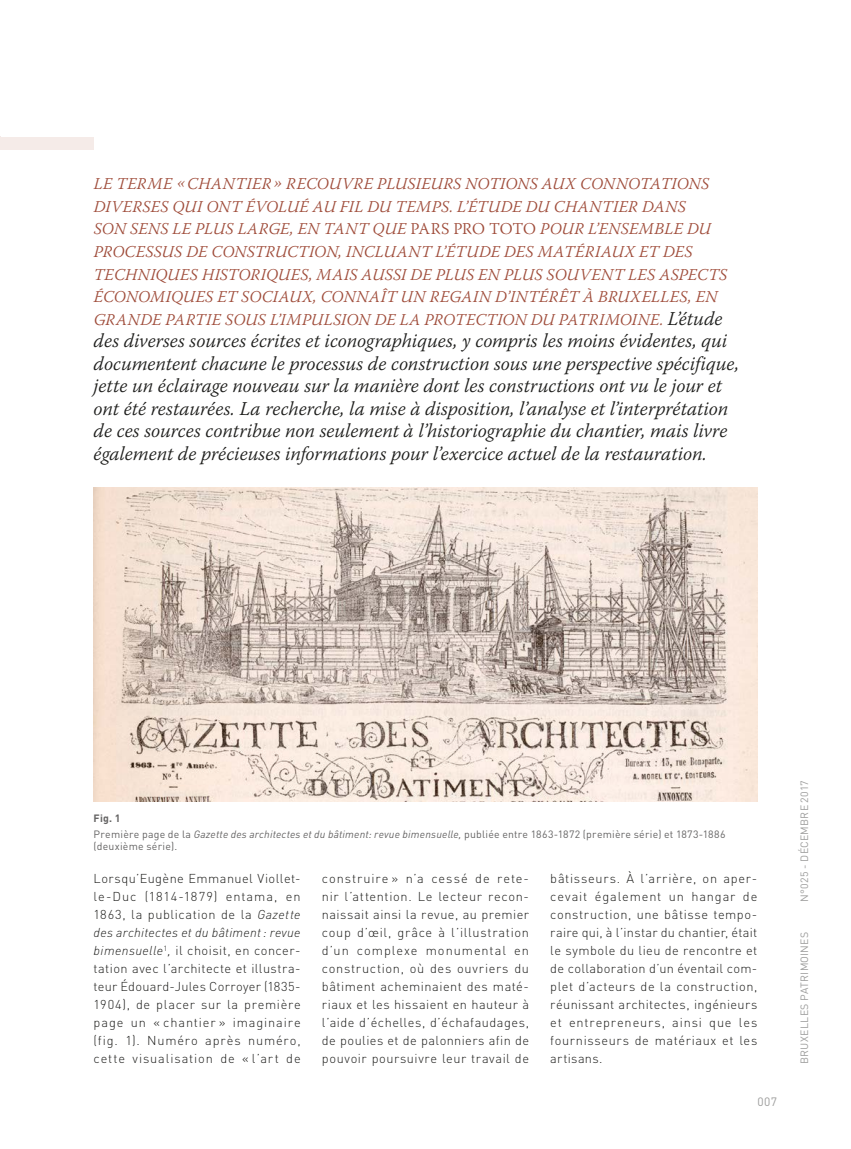
<style>
.page{position:relative;width:851px;height:1149px;background:#fff}
.page>*{position:absolute;margin:0;border:0;box-sizing:border-box;transform-origin:0 0}
.Intro{font:italic 300 19.5px/22.5px "Warnock Pro";color:#1d1d1b}
.Intro-2{font:italic 300 16.5px/22.5px "Warnock Pro";letter-spacing:.01em;color:#9f4c3a}
.Body{font:300 12.75px/18px "DIN";letter-spacing:.06em;color:#1d1d1b;text-align:justify}
.Folio{font:12px "DIN";color:#9d9d9c}
.Legende{font:10.5px/12px "DIN";letter-spacing:.025em;color:#646363}
.t1{font:10.5px "DIN";letter-spacing:.025em;color:#9d9d9c}
.Fig_Legende{font:700 10.5px "DIN";color:#646363}
.s1{font-style:normal}
.s2{font-size:19.5px;color:#1d1d1b}
.s3{font-family:"DINOT";font-style:italic}
</style>
<div class="page">
<div style="left:0;top:137px;width:94px;height:13px;background:#f5ebe8"></div>
<hr style="left:0;top:834px;width:1px;height:314px;background:#8c837c">
<img style="left:94px;top:487px;width:663px;height:313px">
<p class="Intro-2" style="left:94px;top:172px;width:635px">LE TERME «CHANTIER» RECOUVRE PLUSIEURS NOTIONS AUX CONNOTATIONS DIVERSES QUI ONT ÉVOLUÉ AU FIL DU TEMPS. L’ÉTUDE DU CHANTIER DANS<br>SON SENS LE PLUS LARGE, EN TANT QUE <span class="s1">PARS PRO TOTO</span> POUR L’ENSEMBLE DU PROCESSUS DE CONSTRUCTION, INCLUANT L’ÉTUDE DES MATÉRIAUX ET DES TECHNIQUES HISTORIQUES, MAIS AUSSI DE PLUS EN PLUS SOUVENT LES ASPECTS ÉCONOMIQUES ET SOCIAUX, CONNAÎT UN REGAIN D’INTÉRÊT À BRUXELLES, EN GRANDE PARTIE SOUS L’IMPULSION DE LA PROTECTION DU PATRIMOINE. <span class="s2">L’étude</span></p>
<p class="Intro" style="left:94px;top:329px;width:647px">des diverses sources écrites et iconographiques, y compris les moins évidentes, qui documentent chacune le processus de construction sous une perspective spécifique, jette un éclairage nouveau sur la manière dont les constructions ont vu le jour et ont été restaurées. La recherche, la mise à disposition, l’analyse et l’interprétation de ces sources contribue non seulement à l’historiographie du chantier, mais livre également de précieuses informations pour l’exercice actuel de la restauration.</p>
<p class="Fig_Legende" style="left:94px;top:810px;width:28px">Fig. 1</p>
<p class="Legende" style="left:94px;top:827px;width:633px">Première page de la <span class="s3">Gazette des architectes et du bâtiment: revue bimensuelle,</span> publiée entre 1863-1872 (première série) et 1873-1886 (deuxième série).</p>
<p class="Body" style="left:94px;top:868px;width:208px">Lorsqu’Eugène Emmanuel Viollet&shy;le-Duc (1814-1879) entama, en 1863, la publication de la <span class="s3">Gazette des architectes et du bâtiment: revue bimensuelle</span><sup>1</sup><span class="s3">,</span> il choisit, en concer&shy;tation avec l’architecte et illustra&shy;teur Édouard-Jules Corroyer (1835- 1904), de placer sur la première page un « chantier » imaginaire (fig. 1). Numéro après numéro, cette visualisation de « l’art de</p>
<p class="Body" style="left:322px;top:868px;width:208px">construire » n’a cessé de rete&shy;nir l’attention. Le lecteur recon&shy;naissait ainsi la revue, au premier coup d’œil, grâce à l’illustration d’un complexe monumental en construction, où des ouvriers du bâtiment acheminaient des maté&shy;riaux et les hissaient en hauteur à l’aide d’échelles, d’échafaudages, de poulies et de palonniers afin de pouvoir poursuivre leur travail de</p>
<p class="Body" style="left:550px;top:868px;width:208px">bâtisseurs. À l’arrière, on aper&shy;cevait également un hangar de construction, une bâtisse tempo&shy;raire qui, à l’instar du chantier, était le symbole du lieu de rencontre et de collaboration d’un éventail com&shy;plet d’acteurs de la construction, réunissant architectes, ingénieurs et entrepreneurs, ainsi que les fournisseurs de matériaux et les artisans.</p>
<p class="Folio" style="left:757px;top:1094px;width:21px">007</p>
<p class="t1" style="left:797px;top:901px;width:123px;rotate:-90deg">N°025 - DÉCEMBRE 2017</p>
<p class="t1" style="left:797px;top:1063px;width:134px;rotate:-90deg">BRUXELLES PATRIMOINES</p>
</div>
